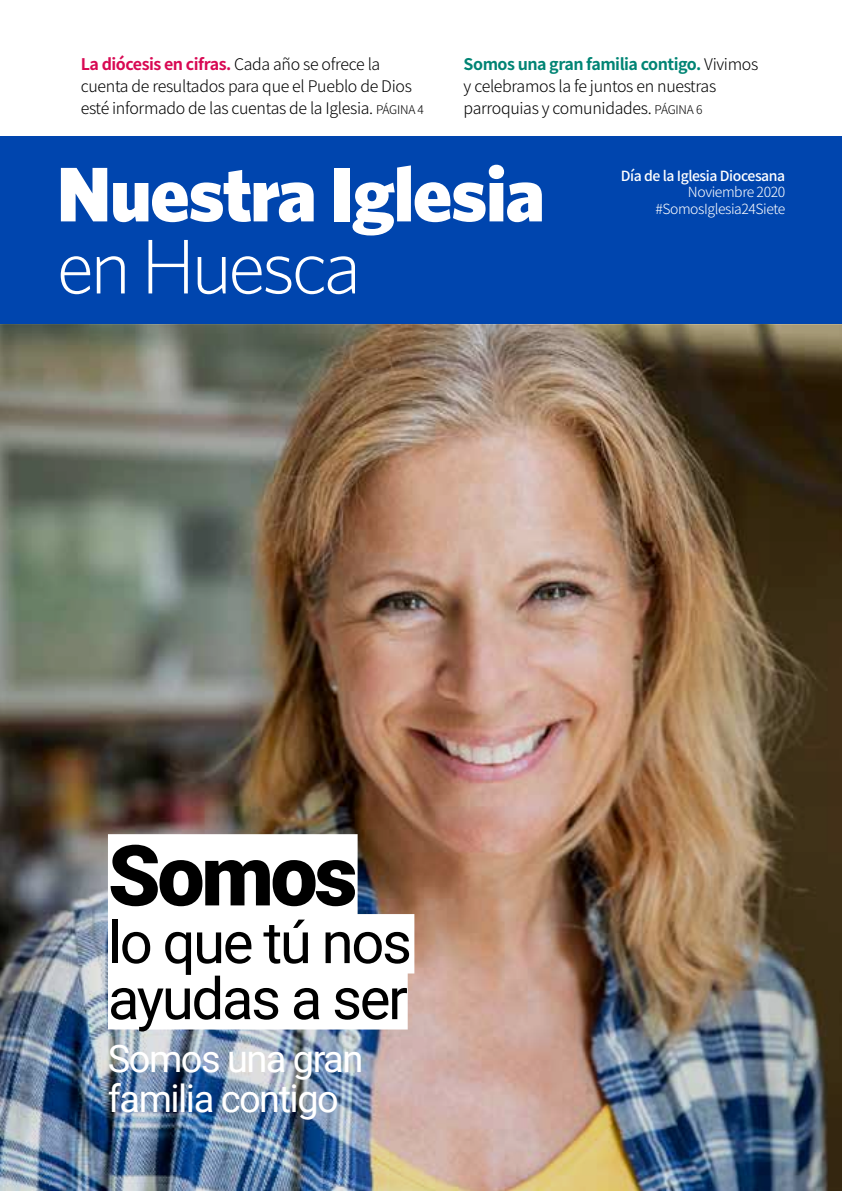
<style>
.page{position:relative;width:842px;height:1191px;background:#fff}
.page>*{position:absolute;margin:0;border:0;box-sizing:border-box;transform-origin:0 0}
.t1{font:900 84.2px "Roboto";letter-spacing:-.04em;color:#000}
.t2{font:900 77.6px "Whitney";letter-spacing:-.02em;color:#fff}
.t3{font:300 77.6px "Whitney";letter-spacing:-.05em;color:#fff}
.t4{font:58px/56px "Roboto";letter-spacing:-.04em;color:#000}
.t5{font:38px/40px "Roboto";letter-spacing:-.04em;color:#fff}
.t6{font:300 16px/22px "Noto Sans JP";letter-spacing:-.02em;color:#000}
.t7{font:300 14px/16.8px "Noto Sans JP";letter-spacing:-.03em;color:#fff;text-align:right}
.t8{font:500 14px "Noto Sans JP";letter-spacing:-.03em;color:#fff}
.s1{font-weight:700;color:#d80953}
.s2{font-size:12px}
.s3{font-weight:700;color:#008474}
</style>
<div class="page">
<div style="left:0;top:136px;width:842px;height:217px;background:#0045ae"></div>
<img style="left:0;top:325px;width:842px;height:866px">
<div style="left:108px;top:834px;width:250px;height:86px;background:#fff"></div>
<div style="left:108px;top:914px;width:306px;height:59px;background:#fff"></div>
<div style="left:108px;top:970px;width:300px;height:59px;background:#fff"></div>
<p class="t6" style="left:81px;top:53px;width:345px"><span class="s1">La diócesis en cifras.</span> Cada año se ofrece la cuenta de resultados para que el Pueblo de Dios esté informado de las cuentas de la Iglesia. <span class="s2">PÁGINA 4</span></p>
<p class="t6" style="left:464px;top:53px;width:296px"><span class="s3">Somos una gran familia contigo.</span> Vivimos y celebramos la fe juntos en nuestras parroquias y comunidades. <span class="s2">PÁGINA 6</span></p>
<h2 class="t2" style="left:57px;top:142px;width:490px">Nuestra Iglesia</h2>
<h2 class="t3" style="left:57px;top:215px;width:306px">en Huesca</h2>
<p class="t8" style="left:621px;top:167px;width:166px">Día de la Iglesia Diocesana</p>
<p class="t7" style="left:655px;top:184px;width:131px">Noviembre 2020 #SomosIglesia24Siete</p>
<h1 class="t1" style="left:108px;top:816px;width:251px">Somos</h1>
<h3 class="t4" style="left:108px;top:912px;width:305px">lo que tú nos ayudas a ser</h3>
<h3 class="t5" style="left:108px;top:1037px;width:257px">Somos una gran familia contigo</h3>
</div>
